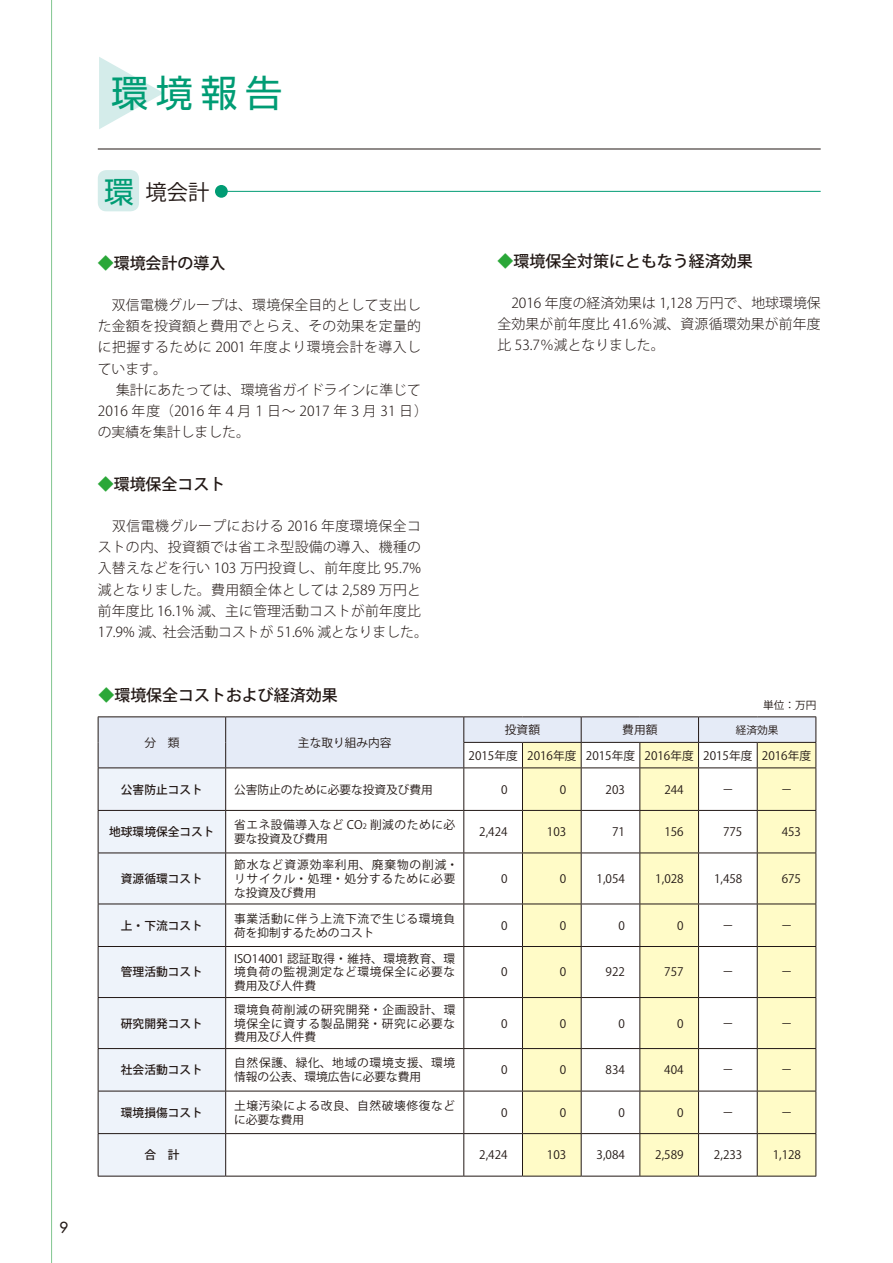
<style>
.page{position:relative;width:893px;height:1263px;background:#fff}
.page>*{position:absolute;margin:0;border:0;box-sizing:border-box;transform-origin:0 0}
.t1{font:37.2px "Shin Go Pro";color:#009c74}
.t2{font:21.3px "Koz Go Pro";color:#221815}
.t3{font:500 15.9px "Koz Go Pro";color:#221815}
.t4{font:500 14.85px "Futura Std";color:#221815}
.t5{font:300 13.8px/21.3px "Koz Go Pro";letter-spacing:.02em;color:#221815}
.t6{font:11.7px/13.8px "Koz Go Pro";color:#221815;text-align:justify}
.t7{font:500 11.7px "Koz Go Pro";color:#221815}
.t8{font:11.7px/13.8px "Koz Go Pro";letter-spacing:.055em;color:#221815}
.t9{font:11.7px/13.8px "Koz Go Pro";letter-spacing:.06em;color:#221815}
.t10{font:11.7px/13.8px "Koz Go Pro";letter-spacing:.05em;color:#221815}
.t11{font:10.65px "Koz Go Pro";color:#221815}
.s1{font-family:"Shin Go Pro";font-size:29.7px;color:#009c74}
.s2{color:#2aa738}
.s3{font-size:7.5px}
</style>
<div class="page">
<svg style="left:99px;top:57px;width:64px;height:72px"></svg>
<div style="left:98px;top:170px;width:41px;height:41px;background:#d4ecea;border-radius:9px"></div>
<hr style="left:698px;top:716px;width:59px;height:1px;background:#221815">
<hr style="left:757px;top:716px;width:59px;height:1px;background:#221815">
<hr style="left:698px;top:1176px;width:59px;height:1px;background:#221815">
<hr style="left:757px;top:1176px;width:59px;height:1px;background:#221815">
<hr style="left:98px;top:716px;width:128px;height:1px;background:#221815">
<hr style="left:226px;top:716px;width:238px;height:1px;background:#221815">
<hr style="left:464px;top:716px;width:58px;height:1px;background:#221815">
<hr style="left:522px;top:716px;width:59px;height:1px;background:#221815">
<hr style="left:581px;top:716px;width:59px;height:1px;background:#221815">
<hr style="left:640px;top:716px;width:58px;height:1px;background:#221815">
<svg style="left:98px;top:717px;width:719px;height:459px"></svg>
<hr style="left:98px;top:768px;width:1px;height:42px;background:#221815">
<hr style="left:225px;top:768px;width:1px;height:42px;background:#221815">
<hr style="left:98px;top:811px;width:1px;height:42px;background:#221815">
<hr style="left:225px;top:811px;width:1px;height:42px;background:#221815">
<hr style="left:98px;top:853px;width:1px;height:51px;background:#221815">
<hr style="left:225px;top:853px;width:1px;height:51px;background:#221815">
<hr style="left:98px;top:904px;width:1px;height:42px;background:#221815">
<hr style="left:225px;top:904px;width:1px;height:42px;background:#221815">
<hr style="left:98px;top:947px;width:1px;height:50px;background:#221815">
<hr style="left:225px;top:947px;width:1px;height:50px;background:#221815">
<hr style="left:98px;top:998px;width:1px;height:50px;background:#221815">
<hr style="left:225px;top:998px;width:1px;height:50px;background:#221815">
<hr style="left:98px;top:1049px;width:1px;height:42px;background:#221815">
<hr style="left:225px;top:1049px;width:1px;height:42px;background:#221815">
<hr style="left:98px;top:1091px;width:1px;height:42px;background:#221815">
<hr style="left:225px;top:1091px;width:1px;height:42px;background:#221815">
<hr style="left:98px;top:1134px;width:1px;height:42px;background:#221815">
<hr style="left:225px;top:1134px;width:1px;height:42px;background:#221815">
<hr style="left:98px;top:1176px;width:128px;height:1px;background:#221815">
<hr style="left:226px;top:1176px;width:238px;height:1px;background:#221815">
<hr style="left:464px;top:1176px;width:58px;height:1px;background:#221815">
<hr style="left:522px;top:1176px;width:59px;height:1px;background:#221815">
<hr style="left:581px;top:1176px;width:59px;height:1px;background:#221815">
<hr style="left:640px;top:1176px;width:58px;height:1px;background:#221815">
<hr style="left:51px;top:0;width:1px;height:1263px;background:#89c997">
<hr style="left:221px;top:191px;width:600px;height:1px;background:#009c74">
<div style="left:215px;top:185px;width:13px;height:13px;background:#009c74;border-radius:50%"></div>
<hr style="left:98px;top:149px;width:723px;height:1px;background:#221815">
<p class="t4" style="left:60px;top:1218px;width:10px">9</p>
<h1 class="t1" style="left:111px;top:62px;width:173px">環境報告</h1>
<h2 class="t2" style="left:104px;top:178px;width:107px"><span class="s1">環</span>境会計</h2>
<p class="t3" style="left:98px;top:253px;width:129px"><span class="s2">◆</span>環境会計の導入</p>
<p class="t5" style="left:98px;top:294px;width:332px">　双信電機グループは、環境保全目的として支出した金額を投資額と費用でとらえ、その効果を定量的に把握するために 2001 年度より環境会計を導入しています。<br>　 集計にあたっては、環境省ガイドラインに準じて<br>2016 年度（2016 年４月１日～ 2017 年３月 31 日）の実績を集計しました。</p>
<p class="t3" style="left:98px;top:474px;width:129px"><span class="s2">◆</span>環境保全コスト</p>
<p class="t5" style="left:98px;top:515px;width:332px">　双信電機グループにおける 2016 年度環境保全コストの内、投資額では省エネ型設備の導入、機種の入替えなどを行い 103 万円投資し、前年度比 95.7%減となりました。費用額全体としては 2,589 万円と前年度比 16.1% 減、主に管理活動コストが前年度比<br>17.9% 減、社会活動コストが 51.6% 減となりました。</p>
<p class="t3" style="left:98px;top:685px;width:241px"><span class="s2">◆</span>環境保全コストおよび経済効果</p>
<p class="t6" style="left:144px;top:736px;width:37px">分　類</p>
<p class="t6" style="left:298px;top:736px;width:95px">主な取り組み内容</p>
<p class="t3" style="left:497px;top:251px;width:257px"><span class="s2">◆</span>環境保全対策にともなう経済効果</p>
<p class="t5" style="left:497px;top:292px;width:325px;text-align:justify">　2016 年度の経済効果は 1,128 万円で、地球環境保全効果が前年度比 41.6％減、資源循環効果が前年度比 53.7％減となりました。</p>
<p class="t11" style="left:763px;top:698px;width:55px">単位：万円</p>
<p class="t6" style="left:505px;top:723px;width:37px">投資額</p>
<p class="t6" style="left:622px;top:723px;width:37px">費用額</p>
<p class="t11" style="left:736px;top:723px;width:44px">経済効果</p>
<p class="t6" style="left:469px;top:749px;width:344px">2015年度 2016年度 2015年度 2016年度 2015年度 2016年度</p>
<p class="t7" style="left:121px;top:782px;width:83px">公害防止コスト</p>
<p class="t6" style="left:234px;top:783px;width:200px">公害防止のために必要な投資及び費用</p>
<p class="t6" style="left:501px;top:783px;width:8px">0</p>
<p class="t6" style="left:560px;top:783px;width:8px">0</p>
<p class="t6" style="left:606px;top:783px;width:21px">203</p>
<p class="t6" style="left:664px;top:783px;width:21px">244</p>
<p class="t6" style="left:722px;top:783px;width:13px">－</p>
<p class="t6" style="left:781px;top:783px;width:13px">－</p>
<p class="t7" style="left:109px;top:824px;width:107px">地球環境保全コスト</p>
<p class="t10" style="left:234px;top:818px;width:223px">省エネ設備導入など CO<span class="s3">2</span> 削減のために必要な投資及び費用</p>
<p class="t6" style="left:479px;top:825px;width:30px">2,424</p>
<p class="t6" style="left:547px;top:825px;width:21px">103</p>
<p class="t6" style="left:612px;top:825px;width:14px">71</p>
<p class="t6" style="left:664px;top:825px;width:21px">156</p>
<p class="t6" style="left:723px;top:825px;width:21px">775</p>
<p class="t6" style="left:782px;top:825px;width:21px">453</p>
<p class="t7" style="left:121px;top:871px;width:83px">資源循環コスト</p>
<p class="t9" style="left:234px;top:858px;width:225px">節水など資源効率利用、廃棄物の削減・リサイクル・処理・処分するために必要な投資及び費用</p>
<p class="t6" style="left:501px;top:872px;width:8px">0</p>
<p class="t6" style="left:560px;top:872px;width:8px">0</p>
<p class="t6" style="left:597px;top:872px;width:30px">1,054</p>
<p class="t6" style="left:655px;top:872px;width:30px">1,028</p>
<p class="t6" style="left:714px;top:872px;width:30px">1,458</p>
<p class="t6" style="left:782px;top:872px;width:21px">675</p>
<p class="t7" style="left:121px;top:918px;width:83px">上・下流コスト</p>
<p class="t8" style="left:234px;top:912px;width:223px">事業活動に伴う上流下流で生じる環境負荷を抑制するためのコスト</p>
<p class="t6" style="left:501px;top:919px;width:8px">0</p>
<p class="t6" style="left:560px;top:919px;width:8px">0</p>
<p class="t6" style="left:618px;top:919px;width:8px">0</p>
<p class="t6" style="left:677px;top:919px;width:8px">0</p>
<p class="t6" style="left:722px;top:919px;width:13px">－</p>
<p class="t6" style="left:781px;top:919px;width:13px">－</p>
<p class="t7" style="left:121px;top:965px;width:83px">管理活動コスト</p>
<p class="t6" style="left:234px;top:952px;width:223px">ISO14001 認証取得・維持、環境教育、環境負荷の監視測定など環境保全に必要な費用及び人件費</p>
<p class="t6" style="left:501px;top:965px;width:8px">0</p>
<p class="t6" style="left:560px;top:965px;width:8px">0</p>
<p class="t6" style="left:606px;top:965px;width:21px">922</p>
<p class="t6" style="left:664px;top:965px;width:21px">757</p>
<p class="t6" style="left:722px;top:965px;width:13px">－</p>
<p class="t6" style="left:781px;top:965px;width:13px">－</p>
<p class="t7" style="left:121px;top:1016px;width:83px">研究開発コスト</p>
<p class="t6" style="left:234px;top:1003px;width:223px">環境負荷削減の研究開発・企画設計、環境保全に資する製品開発・研究に必要な費用及び人件費</p>
<p class="t6" style="left:501px;top:1016px;width:8px">0</p>
<p class="t6" style="left:560px;top:1016px;width:8px">0</p>
<p class="t6" style="left:618px;top:1016px;width:8px">0</p>
<p class="t6" style="left:677px;top:1016px;width:8px">0</p>
<p class="t6" style="left:722px;top:1016px;width:13px">－</p>
<p class="t6" style="left:781px;top:1016px;width:13px">－</p>
<p class="t7" style="left:121px;top:1062px;width:83px">社会活動コスト</p>
<p class="t6" style="left:234px;top:1056px;width:223px">自然保護、緑化、地域の環境支援、環境情報の公表、環境広告に必要な費用</p>
<p class="t6" style="left:501px;top:1063px;width:8px">0</p>
<p class="t6" style="left:560px;top:1063px;width:8px">0</p>
<p class="t6" style="left:606px;top:1063px;width:21px">834</p>
<p class="t6" style="left:664px;top:1063px;width:21px">404</p>
<p class="t6" style="left:722px;top:1063px;width:13px">－</p>
<p class="t6" style="left:781px;top:1063px;width:13px">－</p>
<p class="t7" style="left:121px;top:1105px;width:83px">環境損傷コスト</p>
<p class="t8" style="left:234px;top:1099px;width:223px">土壌汚染による改良、自然破壊修復などに必要な費用</p>
<p class="t6" style="left:501px;top:1106px;width:8px">0</p>
<p class="t6" style="left:560px;top:1106px;width:8px">0</p>
<p class="t6" style="left:618px;top:1106px;width:8px">0</p>
<p class="t6" style="left:677px;top:1106px;width:8px">0</p>
<p class="t6" style="left:722px;top:1106px;width:13px">－</p>
<p class="t6" style="left:781px;top:1106px;width:13px">－</p>
<p class="t7" style="left:144px;top:1147px;width:37px">合　計</p>
<p class="t6" style="left:479px;top:1148px;width:30px">2,424</p>
<p class="t6" style="left:547px;top:1148px;width:21px">103</p>
<p class="t6" style="left:597px;top:1148px;width:30px">3,084</p>
<p class="t6" style="left:655px;top:1148px;width:30px">2,589</p>
<p class="t6" style="left:714px;top:1148px;width:30px">2,233</p>
<p class="t6" style="left:773px;top:1148px;width:30px">1,128</p>
</div>
